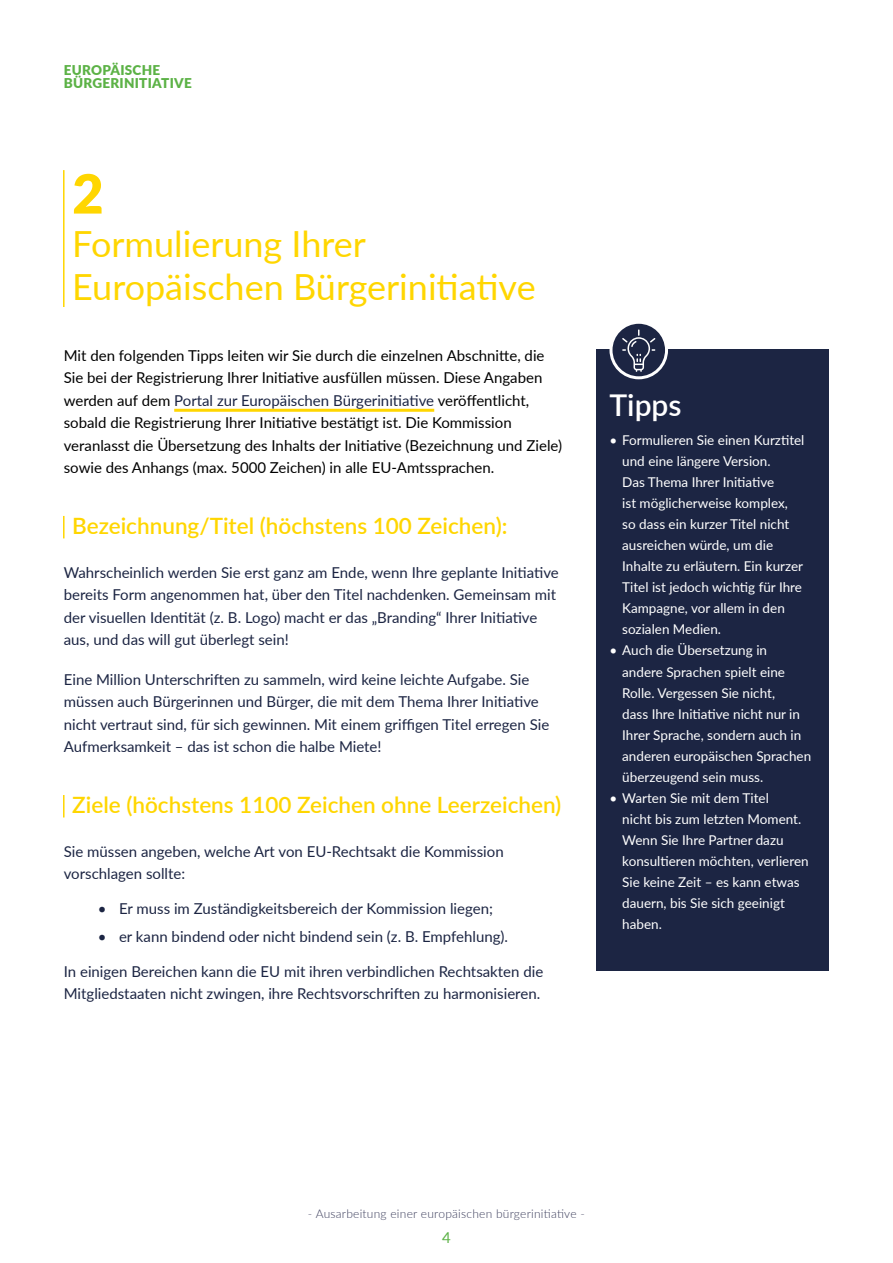
<style>
.page{position:relative;width:893px;height:1263px;background:#fff}
.page>*{position:absolute;margin:0;border:0;box-sizing:border-box;transform-origin:0 0}
.t1{font:900 54px "Lato";color:#ffd600}
.t2{font:36px/43.2px "Lato";color:#ffd600}
.t3{font:600 30px "Lato";color:#fff}
.t4{font:600 22.5px "Lato";color:#ffd600}
.t5{font:15px/22.5px "Lato";color:#1c2543}
.t6{font:15px/22.5px "Lato";color:#000}
.t7{font:15px "Lato";color:#5cb246}
.t8{font:13.5px/21px "Lato";color:#fff}
.t9{font:900 13.5px/13.5px "Lato";letter-spacing:.02em;color:#5cb246}
.t10{font:300 12px "Lato";letter-spacing:.02em;color:#3c3e5c}
.s1{color:#1c2543}
</style>
<div class="page">
<hr style="left:63px;top:170px;width:2px;height:137px;background:#ffd600">
<hr style="left:174px;top:409px;width:260px;height:3px;background:#ffd600">
<hr style="left:63px;top:516px;width:2px;height:22px;background:#ffd600">
<hr style="left:63px;top:795px;width:2px;height:22px;background:#ffd600">
<div style="left:597px;top:349px;width:232px;height:622px;background:#1c2543"></div>
<svg style="left:611px;top:322px;width:55px;height:56px"></svg>
<div style="left:609px;top:321px;width:59px;height:58px;border:3px solid #fff;border-radius:50%"></div>
<svg style="left:622px;top:329px;width:33px;height:43px"></svg>
<p class="t9" style="left:64px;top:62px;width:129px">EUROPÄISCHE<br>BÜRGERINITIATIVE</p>
<h1 class="t1" style="left:72px;top:153px;width:33px">2</h1>
<h2 class="t2" style="left:72px;top:221px;width:465px">Formulierung Ihrer<br>Europäischen Bürgerinitiative</h2>
<p class="t6" style="left:64px;top:343px;width:500px">Mit den folgenden Tipps leiten wir Sie durch die einzelnen Abschnitte, die Sie bei der Registrierung Ihrer Initiative ausfüllen müssen. Diese Angaben werden auf dem <span class="s1">Portal zur Europäischen Bürgerinitiative</span> veröffentlicht, sobald die Registrierung Ihrer Initiative bestätigt ist. Die Kommission veranlasst die Übersetzung des Inhalts der Initiative (Bezeichnung und Ziele) sowie des Anhangs (max. 5000 Zeichen) in alle EU-Amtssprachen.</p>
<h3 class="t4" style="left:72px;top:509px;width:437px">Bezeichnung/Titel (höchstens 100 Zeichen):</h3>
<p class="t5" style="left:64px;top:560px;width:497px">Wahrscheinlich werden Sie erst ganz am Ende, wenn Ihre geplante Initiative bereits Form angenommen hat, über den Titel nachdenken. Gemeinsam mit der visuellen Identität (z. B. Logo) macht er das „Branding“ Ihrer Initiative aus, und das will gut überlegt sein!</p>
<p class="t5" style="left:64px;top:667px;width:487px">Eine Million Unterschriften zu sammeln, wird keine leichte Aufgabe. Sie müssen auch Bürgerinnen und Bürger, die mit dem Thema Ihrer Initiative nicht vertraut sind, für sich gewinnen. Mit einem griffigen Titel erregen Sie Aufmerksamkeit – das ist schon die halbe Miete!</p>
<h3 class="t4" style="left:72px;top:788px;width:491px">Ziele (höchstens 1100 Zeichen ohne Leerzeichen)</h3>
<p class="t5" style="left:64px;top:839px;width:441px">Sie müssen angeben, welche Art von EU-Rechtsakt die Kommission vorschlagen sollte:</p>
<p class="t5" style="left:98px;top:896px;width:397px">• Er muss im Zuständigkeitsbereich der Kommission liegen;</p>
<p class="t5" style="left:98px;top:925px;width:412px">• er kann bindend oder nicht bindend sein (z. B. Empfehlung).</p>
<p class="t5" style="left:64px;top:959px;width:481px">In einigen Bereichen kann die EU mit ihren verbindlichen Rechtsakten die<br>Mitgliedstaaten nicht zwingen, ihre Rechtsvorschriften zu harmonisieren.</p>
<h3 class="t3" style="left:609px;top:383px;width:74px">Tipps</h3>
<p class="t8" style="left:622px;top:429px;width:184px;text-indent:-13px">• Formulieren Sie einen Kurztitel und eine längere Version.<br>Das Thema Ihrer Initiative<br>ist möglicherweise komplex, so dass ein kurzer Titel nicht ausreichen würde, um die<br>Inhalte zu erläutern. Ein kurzer<br>Titel ist jedoch wichtig für Ihre<br>Kampagne, vor allem in den sozialen Medien.</p>
<p class="t8" style="left:622px;top:639px;width:190px;text-indent:-13px">• Auch die Übersetzung in<br>andere Sprachen spielt eine<br>Rolle. Vergessen Sie nicht,<br>dass Ihre Initiative nicht nur in<br>Ihrer Sprache, sondern auch in anderen europäischen Sprachen überzeugend sein muss.</p>
<p class="t8" style="left:622px;top:786px;width:188px;text-indent:-13px">• Warten Sie mit dem Titel<br>nicht bis zum letzten Moment.<br>Wenn Sie Ihre Partner dazu konsultieren möchten, verlieren<br>Sie keine Zeit – es kann etwas dauern, bis Sie sich geeinigt haben.</p>
<p class="t10" style="left:308px;top:1206px;width:278px">- Ausarbeitung einer europäischen bürgerinitiative -</p>
<p class="t7" style="left:442px;top:1227px;width:10px">4</p>
</div>
